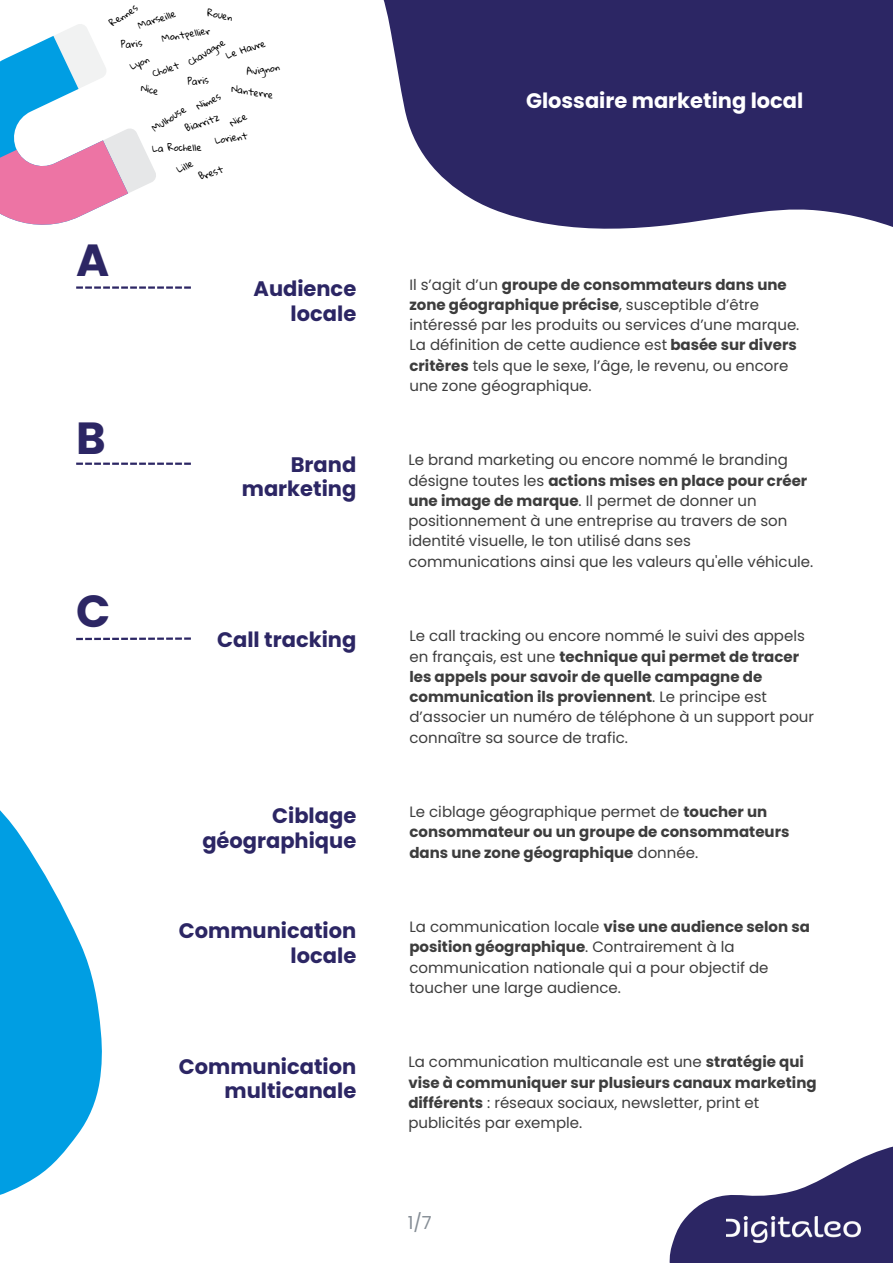
<style>
.page{position:relative;width:893px;height:1264px;background:#fff}
.page>*{position:absolute;margin:0;border:0;box-sizing:border-box;transform-origin:0 0}
.t1{font:700 45px "Poppins";color:#2c2664}
.t2{font:700 21px/24.8px "Poppins";color:#2c2664;text-align:right}
.t3{font:700 21px "Poppins";color:#fff}
.t4{font:18px "Poppins";color:#868e96}
.t5{font:15px/20.2px "Poppins";color:#3d3d3d}
.t6{font:700 15px/20.2px "Poppins";color:#3d3d3d}
.t7{font:9.3px "Gloria Hallelujah";color:#000}
.s1{font-weight:700}
.s2{font-weight:400}
</style>
<div class="page">
<svg style="left:669px;top:1147px;width:223px;height:115px;fill:#2c2664"></svg>
<img style="left:726px;top:1216px;width:133px;height:26px">
<svg style="left:383px;top:0;width:509px;height:229px;background:#423c74"></svg>
<svg style="left:76px;top:286px;width:115px;height:3px"></svg>
<svg style="left:0;top:24px;width:156px;height:201px"></svg>
<svg style="left:0;top:462px;width:191px;height:733px"></svg>
<p class="t7" style="left:108px;top:19px;width:33px;rotate:-32deg">Rennes</p>
<p class="t7" style="left:137px;top:20px;width:40px;rotate:-18deg">Marseille</p>
<p class="t7" style="left:121px;top:39px;width:23px;rotate:-1deg">Paris</p>
<p class="t7" style="left:128px;top:62px;width:21px;rotate:-25deg">Lyon</p>
<p class="t7" style="left:151px;top:69px;width:29px;rotate:-18deg">Cholet</p>
<p class="t7" style="left:142px;top:83px;width:19px;rotate:13deg">Nice</p>
<p class="t7" style="left:208px;top:7px;width:27px;rotate:13deg">Rouen</p>
<p class="t7" style="left:161px;top:33px;width:50px;rotate:-9deg">Montpellier</p>
<p class="t7" style="left:186px;top:59px;width:43px;rotate:-32deg">Chavagne</p>
<p class="t7" style="left:225px;top:51px;width:42px;rotate:-18deg">Le Havre</p>
<p class="t7" style="left:188px;top:76px;width:23px;rotate:-1deg">Paris</p>
<p class="t7" style="left:195px;top:102px;width:27px;rotate:-25deg">Nïmes</p>
<p class="t7" style="left:246px;top:67px;width:35px;rotate:-9deg">Avignon</p>
<p class="t7" style="left:232px;top:83px;width:44px;rotate:9deg">Nanterre</p>
<p class="t7" style="left:228px;top:119px;width:19px;rotate:-27deg">Nice</p>
<p class="t7" style="left:150px;top:125px;width:39px;rotate:-32deg">Mulhouse</p>
<p class="t7" style="left:184px;top:123px;width:37px;rotate:-18deg">Biarritz</p>
<p class="t7" style="left:152px;top:143px;width:51px;rotate:-1deg">La Rochelle</p>
<p class="t7" style="left:175px;top:165px;width:18px;rotate:-25deg">Lille</p>
<p class="t7" style="left:197px;top:172px;width:27px;rotate:-18deg">Brest</p>
<p class="t7" style="left:214px;top:135px;width:35px;rotate:-9deg">Lorient</p>
<p class="t1" style="left:76px;top:229px;width:35px">A</p>
<p class="t1" style="left:76px;top:406px;width:31px">B</p>
<p class="t1" style="left:76px;top:580px;width:36px">C</p>
<p class="t2" style="left:253px;top:276px;width:104px">Audience locale</p>
<p class="t2" style="left:242px;top:452px;width:116px">Brand marketing</p>
<p class="t2" style="left:217px;top:627px;width:140px">Call tracking</p>
<p class="t2" style="left:202px;top:803px;width:155px">Ciblage géographique</p>
<p class="t2" style="left:179px;top:918px;width:179px">Communication locale</p>
<p class="t3" style="left:526px;top:86px;width:279px">Glossaire marketing local</p>
<p class="t5" style="left:409px;top:274px;width:391px">Il s’agit d’un <span class="s1">groupe de consommateurs dans une zone géographique précise</span>, susceptible d’être intéressé par les produits ou services d’une marque.<br>La définition de cette audience est <span class="s1">basée sur divers critères</span> tels que le sexe, l’âge, le revenu, ou encore une zone géographique.</p>
<p class="t5" style="left:408px;top:450px;width:406px">Le brand marketing ou encore nommé le branding désigne toutes les <span class="s1">actions mises en place pour créer une image de marque</span>. Il permet de donner un positionnement à une entreprise au travers de son identité visuelle, le ton utilisé dans ses communications ainsi que les valeurs qu'elle véhicule.</p>
<p class="t5" style="left:409px;top:626px;width:406px">Le call tracking ou encore nommé le suivi des appels en français, est une <span class="s1">technique qui permet de tracer les appels pour savoir de quelle campagne de communication ils proviennent</span>. Le principe est d’associer un numéro de téléphone à un support pour connaître sa source de trafic.</p>
<p class="t6" style="left:409px;top:801px;width:381px"><span class="s2">Le ciblage géographique permet de</span> toucher un consommateur ou un groupe de consommateurs dans une zone géographique <span class="s2">donnée.</span></p>
<p class="t5" style="left:409px;top:916px;width:402px">La communication locale <span class="s1">vise une audience selon sa position géographique</span>. Contrairement à la communication nationale qui a pour objectif de toucher une large audience.</p>
<p class="t2" style="left:179px;top:1053px;width:179px">Communication multicanale</p>
<p class="t5" style="left:408px;top:1052px;width:410px">La communication multicanale est une <span class="s1">stratégie qui vise à communiquer sur plusieurs canaux marketing différents</span> : réseaux sociaux, newsletter, print et publicités par exemple.</p>
<p class="t4" style="left:407px;top:1209px;width:26px">1/7</p>
</div>
